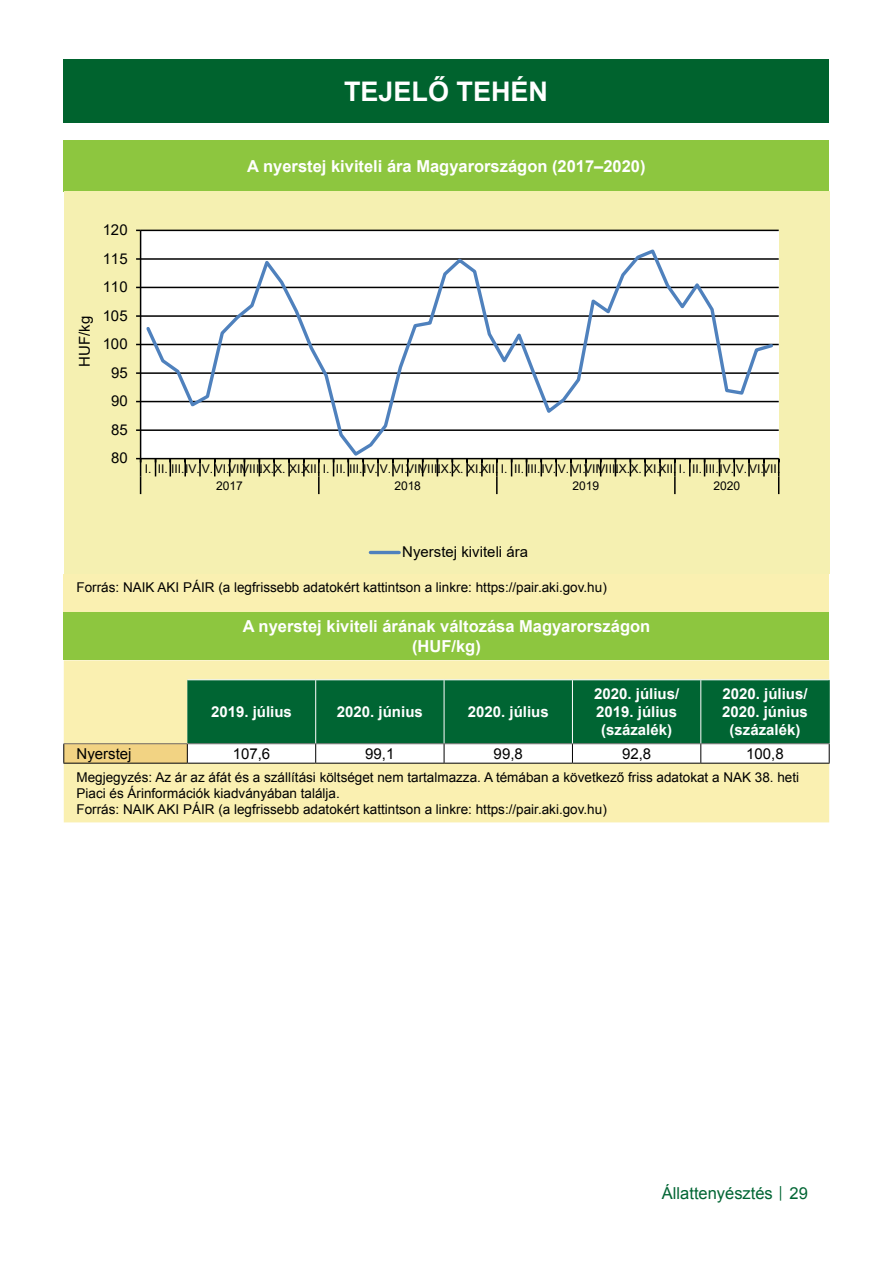
<style>
.page{position:relative;width:893px;height:1263px;background:#fff}
.page>*{position:absolute;margin:0;border:0;box-sizing:border-box;transform-origin:0 0}
.t1{font:700 27px "Arial";color:#fff}
.t2{font:700 16.5px/19.8px "Arial";color:#fff;text-align:center}
.t3{font:16.5px "Arial";color:#006533}
.t4{font:700 15px/18px "Arial";color:#fff;text-align:center}
.t5{font:15px "Arial";color:#000}
.t6{font:13.5px/16.2px "Arial";color:#000}
.t7{font:12px/17.7px "Arial";letter-spacing:-.005em;color:#000}
.s1{font-size:12px}
</style>
<div class="page">
<div style="left:64px;top:60px;width:765px;height:63px;background:#00632e"></div>
<div style="left:64px;top:611px;width:765px;height:49px;background:#8dc63f"></div>
<div style="left:64px;top:660px;width:765px;height:162px;background:#faf0b1"></div>
<div style="left:64px;top:744px;width:123px;height:19px;background:#f2d383"></div>
<hr style="left:187px;top:679px;width:129px;height:1px;background:#fff">
<hr style="left:316px;top:679px;width:128px;height:1px;background:#fff">
<hr style="left:444px;top:679px;width:128px;height:1px;background:#fff">
<hr style="left:572px;top:679px;width:129px;height:1px;background:#fff">
<hr style="left:701px;top:679px;width:129px;height:1px;background:#fff">
<hr style="left:63px;top:743px;width:124px;height:1px;background:#706f6f">
<svg style="left:63px;top:744px;width:1px;height:19px"></svg>
<svg style="left:187px;top:680px;width:643px;height:83px"></svg>
<hr style="left:63px;top:763px;width:124px;height:1px;background:#000">
<hr style="left:187px;top:763px;width:129px;height:1px;background:#000">
<hr style="left:316px;top:763px;width:128px;height:1px;background:#000">
<hr style="left:444px;top:763px;width:128px;height:1px;background:#000">
<hr style="left:572px;top:763px;width:129px;height:1px;background:#000">
<hr style="left:701px;top:763px;width:129px;height:1px;background:#000">
<div style="left:64px;top:140px;width:765px;height:51px;background:#8dc63f"></div>
<div style="left:64px;top:574px;width:765px;height:37px;background:#faf0b1"></div>
<div style="left:64px;top:191px;width:765px;height:383px;background:#f5f0b1"></div>
<div style="left:141px;top:230px;width:638px;height:229px;background:#fff"></div>
<hr style="left:141px;top:429px;width:638px;height:2px;background:#000">
<hr style="left:141px;top:401px;width:638px;height:1px;background:#000">
<hr style="left:141px;top:372px;width:638px;height:2px;background:#000">
<hr style="left:141px;top:344px;width:638px;height:1px;background:#000">
<hr style="left:141px;top:315px;width:638px;height:2px;background:#000">
<hr style="left:141px;top:287px;width:638px;height:1px;background:#000">
<hr style="left:141px;top:258px;width:638px;height:2px;background:#000">
<hr style="left:141px;top:230px;width:638px;height:1px;background:#000">
<hr style="left:140px;top:230px;width:1px;height:229px;background:#000">
<hr style="left:141px;top:458px;width:638px;height:1px;background:#000">
<svg style="left:155px;top:459px;width:1px;height:17px"></svg>
<svg style="left:170px;top:459px;width:1px;height:17px"></svg>
<svg style="left:184px;top:459px;width:2px;height:17px"></svg>
<svg style="left:199px;top:459px;width:2px;height:17px"></svg>
<svg style="left:214px;top:459px;width:1px;height:17px"></svg>
<svg style="left:229px;top:459px;width:1px;height:17px"></svg>
<svg style="left:244px;top:459px;width:1px;height:17px"></svg>
<svg style="left:259px;top:459px;width:1px;height:17px"></svg>
<svg style="left:273px;top:459px;width:2px;height:17px"></svg>
<svg style="left:288px;top:459px;width:2px;height:17px"></svg>
<svg style="left:303px;top:459px;width:2px;height:17px"></svg>
<svg style="left:333px;top:459px;width:1px;height:17px"></svg>
<svg style="left:348px;top:459px;width:1px;height:17px"></svg>
<svg style="left:362px;top:459px;width:2px;height:17px"></svg>
<svg style="left:377px;top:459px;width:2px;height:17px"></svg>
<svg style="left:392px;top:459px;width:2px;height:17px"></svg>
<svg style="left:407px;top:459px;width:1px;height:17px"></svg>
<svg style="left:422px;top:459px;width:1px;height:17px"></svg>
<svg style="left:437px;top:459px;width:1px;height:17px"></svg>
<svg style="left:452px;top:459px;width:1px;height:17px"></svg>
<svg style="left:466px;top:459px;width:2px;height:17px"></svg>
<svg style="left:481px;top:459px;width:2px;height:17px"></svg>
<svg style="left:511px;top:459px;width:1px;height:17px"></svg>
<svg style="left:526px;top:459px;width:1px;height:17px"></svg>
<svg style="left:541px;top:459px;width:1px;height:17px"></svg>
<svg style="left:555px;top:459px;width:2px;height:17px"></svg>
<svg style="left:570px;top:459px;width:2px;height:17px"></svg>
<svg style="left:585px;top:459px;width:2px;height:17px"></svg>
<svg style="left:600px;top:459px;width:1px;height:17px"></svg>
<svg style="left:615px;top:459px;width:1px;height:17px"></svg>
<svg style="left:630px;top:459px;width:1px;height:17px"></svg>
<svg style="left:644px;top:459px;width:2px;height:17px"></svg>
<svg style="left:659px;top:459px;width:2px;height:17px"></svg>
<svg style="left:689px;top:459px;width:2px;height:17px"></svg>
<svg style="left:704px;top:459px;width:1px;height:17px"></svg>
<svg style="left:719px;top:459px;width:1px;height:17px"></svg>
<svg style="left:733px;top:459px;width:2px;height:17px"></svg>
<svg style="left:748px;top:459px;width:2px;height:17px"></svg>
<svg style="left:763px;top:459px;width:2px;height:17px"></svg>
<svg style="left:136px;top:458px;width:5px;height:36px"></svg>
<svg style="left:318px;top:459px;width:2px;height:35px"></svg>
<svg style="left:496px;top:459px;width:2px;height:35px"></svg>
<svg style="left:674px;top:459px;width:2px;height:35px"></svg>
<svg style="left:778px;top:459px;width:1px;height:35px"></svg>
<svg style="left:144px;top:249px;width:632px;height:209px"></svg>
<hr style="left:370px;top:551px;width:29px;height:3px;background:#4f81bd">
<h1 class="t1" style="left:344px;top:74px;width:206px">TEJELŐ TEHÉN</h1>
<p class="t2" style="left:247px;top:157px;width:400px">A nyerstej kiviteli ára Magyarországon (2017–2020)</p>
<p class="t5" style="left:74px;top:367px;width:52px;rotate:-90deg">HUF/kg</p>
<p class="t5" style="left:103px;top:219px;width:27px">120</p>
<p class="t5" style="left:103px;top:248px;width:27px">115</p>
<p class="t5" style="left:103px;top:277px;width:27px">110</p>
<p class="t5" style="left:103px;top:305px;width:27px">105</p>
<p class="t5" style="left:103px;top:334px;width:27px">100</p>
<p class="t5" style="left:111px;top:362px;width:18px">95</p>
<p class="t5" style="left:111px;top:391px;width:18px">90</p>
<p class="t5" style="left:111px;top:419px;width:18px">85</p>
<p class="t5" style="left:111px;top:448px;width:18px">80</p>
<p class="t7" style="left:216px;top:460px;width:566px;text-indent:-72px">I. II. III.IV.V.VI.VII.VIII.IX.X. XI.XII. I. II. III.IV.V.VI.VII.VIII.IX.X. XI.XII. I. II. III.IV.V.VI.VII.VIII.IX.X. XI.XII. I. II. III.IV.V.VI.VII.<br>2017</p>
<p class="t7" style="left:394px;top:477px;width:28px">2018</p>
<p class="t7" style="left:572px;top:477px;width:28px">2019</p>
<p class="t7" style="left:713px;top:477px;width:28px">2020</p>
<p class="t5" style="left:402px;top:541px;width:127px">Nyerstej kiviteli ára</p>
<p class="t6" style="left:77px;top:580px;width:532px">Forrás: NAIK AKI PÁIR (a legfrissebb adatokért kattintson a linkre: https://pair.aki.gov.hu)</p>
<p class="t2" style="left:243px;top:617px;width:409px">A nyerstej kiviteli árának változása Magyarországon (HUF/kg)</p>
<p class="t4" style="left:211px;top:703px;width:82px">2019. július</p>
<p class="t4" style="left:337px;top:703px;width:87px">2020. június</p>
<p class="t4" style="left:468px;top:703px;width:82px">2020. július</p>
<p class="t4" style="left:594px;top:685px;width:87px">2020. július/<br>2019. július (százalék)</p>
<p class="t4" style="left:722px;top:685px;width:87px">2020. július/<br>2020. június (százalék)</p>
<p class="t5" style="left:77px;top:744px;width:57px">Nyerstej</p>
<p class="t5" style="left:233px;top:744px;width:39px">107,6</p>
<p class="t5" style="left:365px;top:744px;width:31px">99,1</p>
<p class="t5" style="left:494px;top:744px;width:31px">99,8</p>
<p class="t5" style="left:622px;top:744px;width:31px">92,8</p>
<p class="t5" style="left:746px;top:744px;width:39px">100,8</p>
<p class="t6" style="left:77px;top:769px;width:724px">Megjegyzés: Az ár az áfát és a szállítási költséget nem tartalmazza. A témában a következő friss adatokat a NAK 38. heti<br>Piaci és Árinformációk kiadványában találja.<br>Forrás: NAIK AKI PÁIR (a legfrissebb adatokért kattintson a linkre: https://pair.aki.gov.hu)</p>
<p class="t3" style="left:662px;top:1182px;width:147px">Állattenyésztés <span class="s1">│</span> 29</p>
</div>
